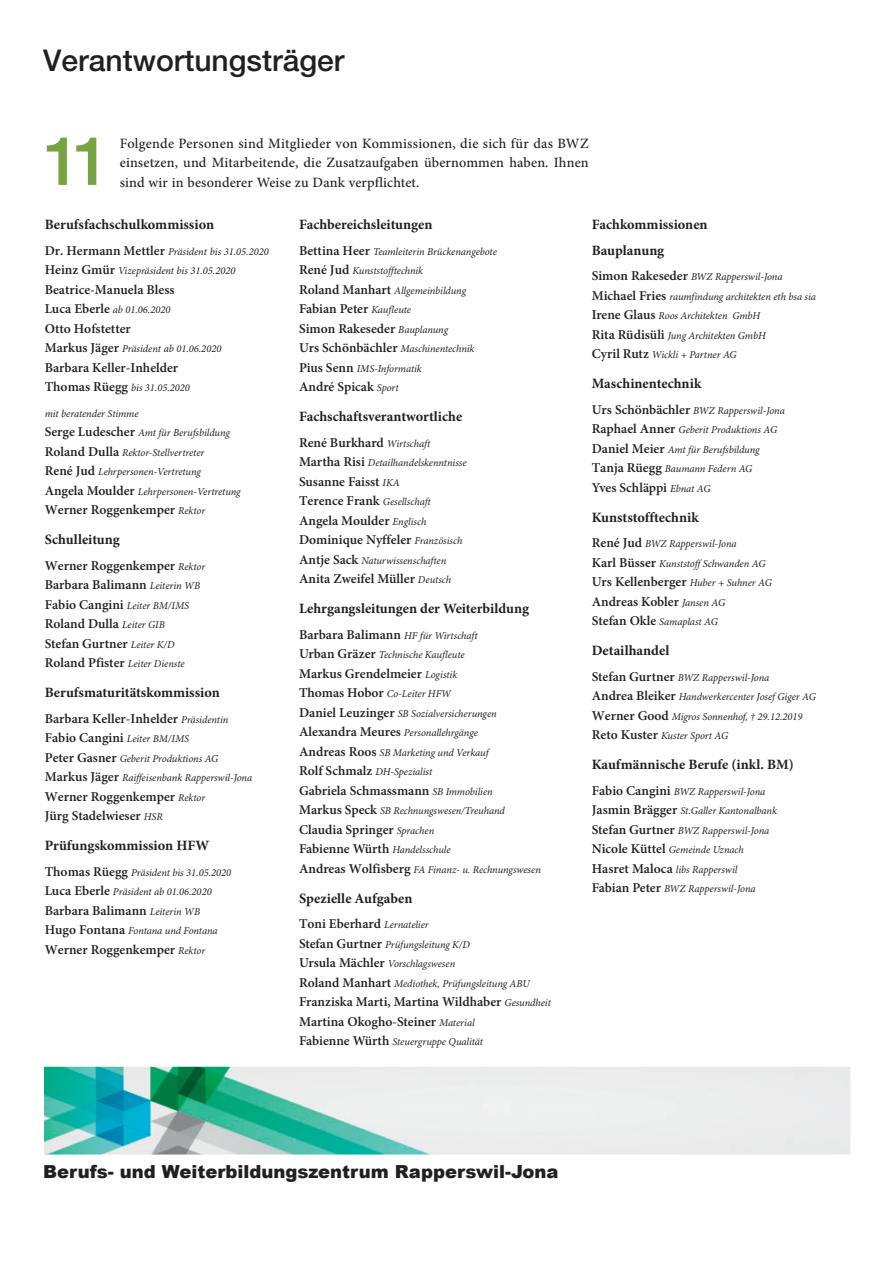
<style>
.page{position:relative;width:893px;height:1263px;background:#fff}
.page>*{position:absolute;margin:0;border:0;box-sizing:border-box;transform-origin:0 0}
.t1{font:500 67.5px "Helvetica Neue";color:#78a341}
.t2{font:500 30px "Helvetica Neue LT Std";color:#231f20}
.t3{font:900 18px "Arial";color:#231f20}
.t4{font:700 14.25px/25.5px "Minion Pro";color:#231f20}
.t5{font:500 14.25px/19.5px "Minion Pro";letter-spacing:.01em;color:#231f20}
.t6{font:600 13.5px/19.5px "Minion Pro";color:#231f20}
.t7{font:italic 10.5px/19.5px "Minion Pro";letter-spacing:-.005em;color:#231f20}
.s1{font-weight:600;font-style:normal;font-size:13.5px}
.s2{font-weight:400;font-style:italic;font-size:10.5px}
</style>
<div class="page">
<img style="left:46px;top:1068px;width:803px;height:85px">
<div style="left:43px;top:1065px;width:809px;height:91px;border:2px solid #fff"></div>
<h2 class="t2" style="left:43px;top:43px;width:303px">Verantwortungsträger</h2>
<h1 class="t1" style="left:43px;top:107px;width:68px">11</h1>
<h3 class="t5" style="left:120px;top:134px;width:470px">Folgende Personen sind Mitglieder von Kommissionen, die sich für das BWZ einsetzen, und Mitarbeitende, die Zusatzaufgaben übernommen haben. Ihnen</h3>
<h3 class="t5" style="left:120px;top:173px;width:301px">sind wir in besonderer Weise zu Dank verpflichtet.</h3>
<h3 class="t4" style="left:45px;top:212px;width:171px">Berufsfachschulkommission</h3>
<p class="t7" style="left:45px;top:242px;width:225px"><span class="s1">Dr. Hermann Mettler</span> Präsident bis 31.05.2020<br><span class="s1">Heinz Gmür</span> Vizepräsident bis 31.05.2020</p>
<p class="t6" style="left:45px;top:280px;width:131px">Beatrice-Manuela Bless</p>
<p class="t7" style="left:45px;top:300px;width:127px"><span class="s1">Luca Eberle</span> ab 01.06.2020</p>
<p class="t6" style="left:45px;top:319px;width:88px">Otto Hofstetter</p>
<p class="t7" style="left:45px;top:339px;width:178px"><span class="s1">Markus Jäger</span> Präsident ab 01.06.2020</p>
<p class="t6" style="left:45px;top:358px;width:135px">Barbara Keller-Inhelder</p>
<p class="t7" style="left:45px;top:378px;width:147px"><span class="s1">Thomas Rüegg</span> bis 31.05.2020</p>
<p class="t7" style="left:45px;top:404px;width:197px">mit beratender Stimme<br><span class="s1">Serge Ludescher</span> Amt für Berufsbildung <span class="s1">Roland Dulla</span> Rektor-Stellvertreter<br><span class="s1">René Jud</span> Lehrpersonen-Vertretung <span class="s1">Angela Moulder</span> Lehrpersonen-Vertretung</p>
<p class="t6" style="left:45px;top:501px;width:162px">Werner Roggenkemper <span class="s2">Rektor</span></p>
<h3 class="t4" style="left:45px;top:527px;width:77px">Schulleitung</h3>
<p class="t6" style="left:45px;top:556px;width:162px">Werner Roggenkemper <span class="s2">Rektor<br></span>Barbara Balimann <span class="s2">Leiterin WB<br></span>Fabio Cangini <span class="s2">Leiter BM/IMS<br></span>Roland Dulla <span class="s2">Leiter GIB<br></span>Stefan Gurtner <span class="s2">Leiter K/D<br></span>Roland Pfister <span class="s2">Leiter Dienste</span></p>
<h3 class="t4" style="left:45px;top:680px;width:176px">Berufsmaturitätskommission</h3>
<p class="t6" style="left:45px;top:709px;width:185px">Barbara Keller-Inhelder <span class="s2">Präsidentin<br></span>Fabio Cangini <span class="s2">Leiter BM/IMS</span></p>
<p class="t7" style="left:45px;top:749px;width:209px"><span class="s1">Peter Gasner</span> Geberit Produktions AG<br><span class="s1">Markus Jäger</span> Raiffeisenbank Rapperswil-Jona</p>
<p class="t6" style="left:45px;top:787px;width:162px">Werner Roggenkemper <span class="s2">Rektor<br></span>Jürg Stadelwieser <span class="s2">HSR</span></p>
<h3 class="t4" style="left:45px;top:833px;width:166px">Prüfungskommission HFW</h3>
<p class="t7" style="left:45px;top:863px;width:188px"><span class="s1">Thomas Rüegg</span> Präsident bis 31.05.2020<br><span class="s1">Luca Eberle</span> Präsident ab 01.06.2020</p>
<p class="t6" style="left:45px;top:901px;width:157px">Barbara Balimann <span class="s2">Leiterin WB</span></p>
<p class="t7" style="left:45px;top:921px;width:174px"><span class="s1">Hugo Fontana</span> Fontana und Fontana</p>
<p class="t6" style="left:45px;top:940px;width:162px">Werner Roggenkemper <span class="s2">Rektor</span></p>
<h3 class="t4" style="left:299px;top:212px;width:135px">Fachbereichsleitungen</h3>
<p class="t7" style="left:299px;top:242px;width:199px"><span class="s1">Bettina Heer</span> Teamleiterin Brückenangebote<br><span class="s1">René Jud</span> Kunststofftechnik<br><span class="s1">Roland Manhart</span> Allgemeinbildung</p>
<p class="t6" style="left:299px;top:300px;width:151px">Fabian Peter <span class="s2">Kaufleute<br></span>Simon Rakeseder <span class="s2">Bauplanung</span></p>
<p class="t7" style="left:299px;top:339px;width:177px"><span class="s1">Urs Schönbächler</span> Maschinentechnik<br><span class="s1">Pius Senn</span> IMS-Informatik</p>
<p class="t6" style="left:299px;top:378px;width:101px">André Spicak <span class="s2">Sport</span></p>
<h3 class="t4" style="left:299px;top:404px;width:165px">Fachschaftsverantwortliche</h3>
<p class="t6" style="left:299px;top:433px;width:133px">René Burkhard <span class="s2">Wirtschaft</span></p>
<p class="t7" style="left:299px;top:453px;width:169px"><span class="s1">Martha Risi</span> Detailhandelskenntnisse</p>
<p class="t6" style="left:299px;top:472px;width:165px">Susanne Faisst <span class="s2">IKA<br></span>Terence Frank <span class="s2">Gesellschaft<br></span>Angela Moulder <span class="s2">Englisch<br></span>Dominique Nyffeler <span class="s2">Französisch</span></p>
<p class="t7" style="left:299px;top:551px;width:149px"><span class="s1">Antje Sack</span> Naturwissenschaften</p>
<p class="t6" style="left:299px;top:570px;width:154px">Anita Zweifel Müller <span class="s2">Deutsch</span></p>
<h3 class="t4" style="left:299px;top:596px;width:231px">Lehrgangsleitungen der Weiterbildung</h3>
<p class="t6" style="left:299px;top:625px;width:180px">Barbara Balimann <span class="s2">HF für Wirtschaft</span></p>
<p class="t7" style="left:299px;top:645px;width:167px"><span class="s1">Urban Gräzer</span> Technische Kaufleute</p>
<p class="t6" style="left:299px;top:664px;width:160px">Markus Grendelmeier <span class="s2">Logistik</span></p>
<p class="t7" style="left:299px;top:684px;width:199px"><span class="s1">Thomas Hobor</span> Co-Leiter HFW<br><span class="s1">Daniel Leuzinger</span> SB Sozialversicherungen <span class="s1">Alexandra Meures</span> Personallehrgänge <span class="s1">Andreas Roos</span> SB Marketing und Verkauf <span class="s1">Rolf Schmalz</span> DH-Spezialist</p>
<p class="t6" style="left:299px;top:781px;width:195px">Gabriela Schmassmann <span class="s2">SB Immobilien</span></p>
<p class="t7" style="left:299px;top:801px;width:207px"><span class="s1">Markus Speck</span> SB Rechnungswesen/Treuhand</p>
<p class="t6" style="left:299px;top:820px;width:153px">Claudia Springer <span class="s2">Sprachen<br></span>Fabienne Würth <span class="s2">Handelsschule</span></p>
<p class="t7" style="left:299px;top:860px;width:243px"><span class="s1">Andreas Wolfisberg</span> FA Finanz- u. Rechnungswesen</p>
<h3 class="t4" style="left:299px;top:886px;width:115px">Spezielle Aufgaben</h3>
<p class="t6" style="left:299px;top:915px;width:131px">Toni Eberhard <span class="s2">Lernatelier</span></p>
<p class="t7" style="left:299px;top:935px;width:232px"><span class="s1">Stefan Gurtner</span> Prüfungsleitung K/D<br><span class="s1">Ursula Mächler</span> Vorschlagswesen<br><span class="s1">Roland Manhart</span> Mediothek, Prüfungsleitung ABU</p>
<p class="t6" style="left:299px;top:993px;width:253px">Franziska Marti, Martina Wildhaber <span class="s2">Gesundheit<br></span>Martina Okogho-Steiner <span class="s2">Material</span></p>
<p class="t7" style="left:299px;top:1032px;width:186px"><span class="s1">Fabienne Würth</span> Steuergruppe Qualität</p>
<h3 class="t4" style="left:592px;top:212px;width:117px">Fachkommissionen<br>Bauplanung</h3>
<p class="t7" style="left:592px;top:267px;width:226px"><span class="s1">Simon Rakeseder</span> BWZ Rapperswil-Jona <span class="s1">Michael Fries</span> raumfindung architekten eth bsa sia <span class="s1">Irene Glaus</span> Roos Architekten GmbH<br><span class="s1">Rita Rüdisüli</span> Jung Architekten GmbH<br><span class="s1">Cyril Rutz</span> Wickli + Partner AG</p>
<h3 class="t4" style="left:592px;top:371px;width:111px">Maschinentechnik</h3>
<p class="t7" style="left:592px;top:401px;width:195px"><span class="s1">Urs Schönbächler</span> BWZ Rapperswil-Jona <span class="s1">Raphael Anner</span> Geberit Produktions AG <span class="s1">Daniel Meier</span> Amt für Berufsbildung <span class="s1">Tanja Rüegg</span> Baumann Federn AG</p>
<p class="t6" style="left:592px;top:478px;width:120px">Yves Schläppi <span class="s2">Ebnat AG</span></p>
<h3 class="t4" style="left:592px;top:505px;width:109px">Kunststofftechnik</h3>
<p class="t7" style="left:592px;top:534px;width:175px"><span class="s1">René Jud</span> BWZ Rapperswil-Jona<br><span class="s1">Karl Büsser</span> Kunststoff Schwanden AG</p>
<p class="t6" style="left:592px;top:573px;width:182px">Urs Kellenberger <span class="s2">Huber + Suhner AG<br></span>Andreas Kobler <span class="s2">Jansen AG</span></p>
<p class="t7" style="left:592px;top:612px;width:128px"><span class="s1">Stefan Okle</span> Samaplast AG</p>
<h3 class="t4" style="left:592px;top:638px;width:79px">Detailhandel</h3>
<p class="t7" style="left:592px;top:668px;width:226px"><span class="s1">Stefan Gurtner</span> BWZ Rapperswil-Jona<br><span class="s1">Andrea Bleiker</span> Handwerkercenter Josef Giger AG <span class="s1">Werner Good</span> Migros Sonnenhof, † 29.12.2019<br><span class="s1">Reto Kuster</span> Kuster Sport AG</p>
<h3 class="t4" style="left:592px;top:752px;width:204px">Kaufmännische Berufe (inkl. BM)</h3>
<p class="t7" style="left:592px;top:782px;width:187px"><span class="s1">Fabio Cangini</span> BWZ Rapperswil-Jona <span class="s1">Jasmin Brägger</span> St.Galler Kantonalbank <span class="s1">Stefan Gurtner</span> BWZ Rapperswil-Jona <span class="s1">Nicole Küttel</span> Gemeinde Uznach <span class="s1">Hasret Maloca</span> libs Rapperswil <span class="s1">Fabian Peter</span> BWZ Rapperswil-Jona</p>
<h3 class="t3" style="left:43px;top:1159px;width:517px">Berufs- und Weiterbildungszentrum Rapperswil-Jona</h3>
</div>
